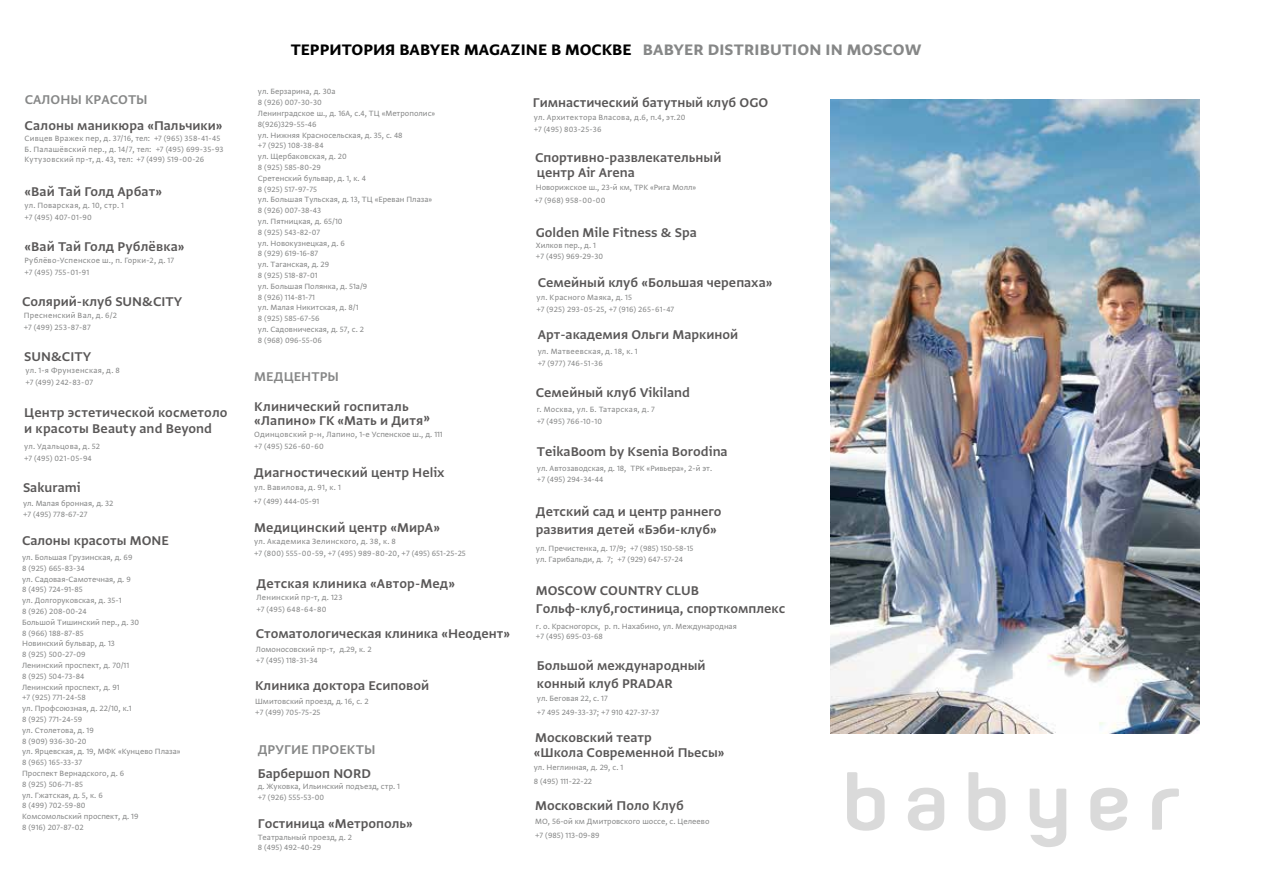
<style>
.page{position:relative;width:1263px;height:893px;background:#fff}
.page>*{position:absolute;margin:0;border:0;box-sizing:border-box;transform-origin:0 0}
.t1{font:18px "Greta Sans Pro Bld";letter-spacing:.01em;color:#000}
.t2{font:15px/18px "Greta Sans Pro Sm Bld";color:#595757}
.t3{font:15px "Greta Sans Pro Sm Bld";color:#868787}
.t4{font:9px/10.8px "Greta Sans Pro";color:#868787}
.t5{font:9px/12px "Greta Sans Pro";letter-spacing:.025em;color:#868787}
.t6{font:9px/12px "Greta Sans Pro";letter-spacing:.02em;color:#868787}
.s1{color:#868787}
</style>
<div class="page">
<svg style="left:847px;top:772px;width:332px;height:75px"></svg>
<img style="left:831px;top:99px;width:368px;height:634px">
<h2 class="t3" style="left:25px;top:88px;width:124px">САЛОНЫ КРАСОТЫ</h2>
<h2 class="t2" style="left:25px;top:115px;width:199px">Салоны маникюра «Пальчики»</h2>
<p class="t5" style="left:25px;top:133px;width:200px;line-height:10.5px">Сивцев Вражек пер, д. 37/16, тел: +7 (965) 358-41-45<br>Б. Палашёвский пер., д. 14/7, тел: +7 (495) 699-35-93<br>Кутузовский пр-т, д. 43, тел: +7 (499) 519-00-26</p>
<h2 class="t2" style="left:24px;top:181px;width:139px">«Вай Тай Голд Арбат»</h2>
<p class="t5" style="left:24px;top:198px;width:101px">ул. Поварская, д. 10, стр. 1 +7 (495) 407-01-90</p>
<h2 class="t2" style="left:24px;top:236px;width:162px">«Вай Тай Голд Рублёвка»</h2>
<p class="t5" style="left:24px;top:253px;width:151px">Рублёво-Успенское ш., п. Горки-2, д. 17 +7 (495) 755-01-91</p>
<h2 class="t2" style="left:22px;top:291px;width:161px">Солярий-клуб SUN&amp;CITY</h2>
<p class="t5" style="left:24px;top:309px;width:95px">Пресненский Вал, д. 6/2 +7 (499) 253-87-87</p>
<h2 class="t2" style="left:24px;top:346px;width:68px">SUN&amp;CITY</h2>
<p class="t5" style="left:25px;top:364px;width:96px">ул. 1-я Фрунзенская, д. 8 +7 (499) 242-83-07</p>
<h2 class="t2" style="left:24px;top:403px;width:205px;line-height:16px">Центр эстетической косметоло и красоты Beauty and Beyond</h2>
<p class="t5" style="left:24px;top:440px;width:77px">ул. Удальцова, д. 52 +7 (495) 021-05-94</p>
<h2 class="t2" style="left:23px;top:477px;width:59px">Sakurami</h2>
<p class="t4" style="left:23px;top:497px;width:92px">ул. Малая бронная, д. 32 +7 (495) 778-67-27</p>
<h2 class="t2" style="left:22px;top:531px;width:148px">Салоны красоты MONE</h2>
<p class="t4" style="left:22px;top:551px;width:160px">ул. Большая Грузинская, д. 69<br>8 (925) 665-83-34<br>ул. Садовая-Самотечная, д. 9<br>8 (495) 724-91-85<br>ул. Долгоруковская, д. 35-1<br>8 (926) 208-00-24<br>Большой Тишинский пер., д. 30<br>8 (966) 188-87-85<br>Новинский бульвар, д. 13<br>8 (925) 500-27-09<br>Ленинский проспект, д. 70/11<br>8 (925) 504-73-84<br>Ленинский проспект, д. 91<br>+7 (925) 771-24-58<br>ул. Профсоюзная, д. 22/10, к.1<br>8 (925) 771-24-59<br>ул. Столетова, д. 19<br>8 (909) 936-30-20<br>ул. Ярцевская, д. 19, МФК «Кунцево Плаза»<br>8 (965) 165-33-37<br>Проспект Вернадского, д. 6<br>8 (925) 506-71-85<br>ул. Гжатская, д. 5, к. 6<br>8 (499) 702-59-80<br>Комсомольский проспект, д. 19<br>8 (916) 207-87-02</p>
<h1 class="t1" style="left:291px;top:37px;width:632px">ТЕРРИТОРИЯ BABYER MAGAZINE В МОСКВЕ <span class="s1">BABYER DISTRIBUTION IN MOSCOW</span></h1>
<p class="t4" style="left:258px;top:85px;width:179px">ул. Берзарина, д. 30а<br>8 (926) 007-30-30<br>Ленинградское ш., д. 16А, с.4, ТЦ «Метрополис»<br>8(926)329-55-46<br>ул. Нижняя Красносельская, д. 35, с. 48<br>+7 (925) 108-38-84<br>ул. Щербаковская, д. 20<br>8 (925) 585-80-29<br>Сретенский бульвар, д. 1, к. 4<br>8 (925) 517-97-75<br>ул. Большая Тульская, д. 13, ТЦ «Ереван Плаза»<br>8 (926) 007-38-43<br>ул. Пятницкая, д. 65/10<br>8 (925) 543-82-07<br>ул. Новокузнецкая, д. 6<br>8 (929) 619-16-87<br>ул. Таганская, д. 29<br>8 (925) 518-87-01<br>ул. Большая Полянка, д. 51а/9<br>8 (926) 114-81-71<br>ул. Малая Никитская, д. 8/1<br>8 (925) 585-67-56<br>ул. Садовническая, д. 57, с. 2<br>8 (968) 096-55-06</p>
<h2 class="t3" style="left:254px;top:366px;width:86px">МЕДЦЕНТРЫ</h2>
<h2 class="t2" style="left:254px;top:397px;width:177px;line-height:14.5px">Клинический госпиталь «Лапино» ГК «Мать и Дитя»</h2>
<p class="t6" style="left:254px;top:428px;width:190px">Одинцовский р-н, Лапино, 1-е Успенское ш., д. 111 +7 (495) 526-60-60</p>
<h2 class="t2" style="left:254px;top:462px;width:192px">Диагностический центр Helix</h2>
<p class="t5" style="left:254px;top:481px;width:88px">ул. Вавилова, д. 91, к. 1</p>
<h2 class="t2" style="left:254px;top:517px;width:187px">Медицинский центр «МирА»</h2>
<p class="t5" style="left:254px;top:534px;width:213px">ул. Академика Зелинского, д. 38, к. 8<br>+7 (800) 555-00-59, +7 (495) 989-80-20, +7 (495) 651-25-25</p>
<h2 class="t2" style="left:257px;top:573px;width:200px">Детская клиника «Автор-Мед»</h2>
<p class="t5" style="left:257px;top:590px;width:87px">Ленинский пр-т, д. 123 +7 (495) 648-64-80</p>
<p class="t4" style="left:253px;top:495px;width:67px">+7 (499) 444-05-91</p>
<h2 class="t2" style="left:256px;top:623px;width:256px">Стоматологическая клиника «Неодент»</h2>
<p class="t4" style="left:256px;top:643px;width:117px">Ломоносовский пр-т, д.29, к. 2 +7 (495) 118-31-34</p>
<h2 class="t2" style="left:255px;top:675px;width:175px">Клиника доктора Есиповой</h2>
<p class="t4" style="left:255px;top:695px;width:115px">Шмитовский проезд, д. 16, с. 2 +7 (499) 705-75-25</p>
<h2 class="t3" style="left:258px;top:738px;width:119px">ДРУГИЕ ПРОЕКТЫ</h2>
<h2 class="t2" style="left:258px;top:763px;width:115px">Барбершоп NORD</h2>
<p class="t4" style="left:258px;top:780px;width:144px">д. Жуковка, Ильинский подъезд, стр. 1 +7 (926) 555-53-00</p>
<h2 class="t2" style="left:258px;top:813px;width:156px">Гостиница «Метрополь»</h2>
<p class="t4" style="left:258px;top:831px;width:96px">Театральный проезд, д. 2<br>8 (495) 492-40-29</p>
<h2 class="t2" style="left:533px;top:92px;width:237px">Гимнастический батутный клуб OGO</h2>
<p class="t5" style="left:534px;top:111px;width:153px">ул. Архитектора Власова, д.6, п.4, эт.20 +7 (495) 803-25-36</p>
<h2 class="t2" style="left:535px;top:149px;width:188px;line-height:14.5px">Спортивно-развлекательный центр Air Arena</h2>
<p class="t4" style="left:536px;top:182px;width:162px">Новорижское ш., 23-й км, ТРК «Рига Молл»</p>
<p class="t4" style="left:534px;top:194px;width:73px">+7 (968) 958-00-00</p>
<h2 class="t2" style="left:536px;top:222px;width:163px">Golden Mile Fitness &amp; Spa</h2>
<p class="t4" style="left:536px;top:239px;width:62px">Хилков пер., д. 1</p>
<p class="t4" style="left:536px;top:250px;width:69px">+7 (495) 969-29-30</p>
<h2 class="t2" style="left:538px;top:272px;width:236px">Семейный клуб «Большая черепаха»</h2>
<h2 class="t2" style="left:538px;top:324px;width:202px">Арт-академия Ольги Маркиной</h2>
<p class="t5" style="left:537px;top:290px;width:139px">ул. Красного Маяка, д. 15<br>+7 (925) 293-05-25, +7 (916) 265-61-47</p>
<p class="t5" style="left:538px;top:344px;width:102px">ул. Матвеевская, д. 18, к. 1 +7 (977) 746-51-36</p>
<h2 class="t2" style="left:536px;top:382px;width:155px">Семейный клуб Vikiland</h2>
<p class="t5" style="left:537px;top:403px;width:120px">г. Москва, ул. Б. Татарская, д. 7 +7 (495) 766-10-10</p>
<h2 class="t2" style="left:537px;top:442px;width:192px">TeikaBoom by Ksenia Borodina</h2>
<p class="t4" style="left:537px;top:462px;width:177px">ул. Автозаводская, д. 18, ТРК «Ривьера», 2-й эт. +7 (495) 294-34-44</p>
<h2 class="t2" style="left:536px;top:501px;width:187px">Детский сад и центр раннего развития детей «Бэби-клуб»</h2>
<p class="t4" style="left:536px;top:542px;width:159px">ул. Пречистенка, д. 17/9; +7 (985) 150-58-15 ул. Гарибальди, д. 7; +7 (929) 647-57-24</p>
<h2 class="t2" style="left:536px;top:580px;width:251px">MOSCOW COUNTRY CLUB<br>Гольф-клуб,гостиница, спорткомплекс</h2>
<p class="t4" style="left:536px;top:620px;width:202px">г. о. Красногорск, р. п. Нахабино, ул. Международная +7 (495) 695-03-68</p>
<h2 class="t2" style="left:537px;top:655px;width:170px">Большой международный конный клуб PRADAR</h2>
<p class="t4" style="left:537px;top:691px;width:124px;line-height:13.8px">ул. Беговая 22, с. 17<br>+7 495 249-33-37; +7 910 427-37-37</p>
<h2 class="t2" style="left:534px;top:729px;width:192px;line-height:15.1px">Московский театр<br>«Школа Современной Пьесы»</h2>
<p class="t4" style="left:534px;top:760px;width:91px;line-height:13.8px">ул. Неглинная, д. 29, с. 1<br>8 (495) 111-22-22</p>
<h2 class="t2" style="left:535px;top:795px;width:150px">Московский Поло Клуб</h2>
<p class="t4" style="left:535px;top:814px;width:176px;line-height:13.8px">МО, 56-ой км Дмитровского шоссе, с. Целеево +7 (985) 113-09-89</p>
</div>
